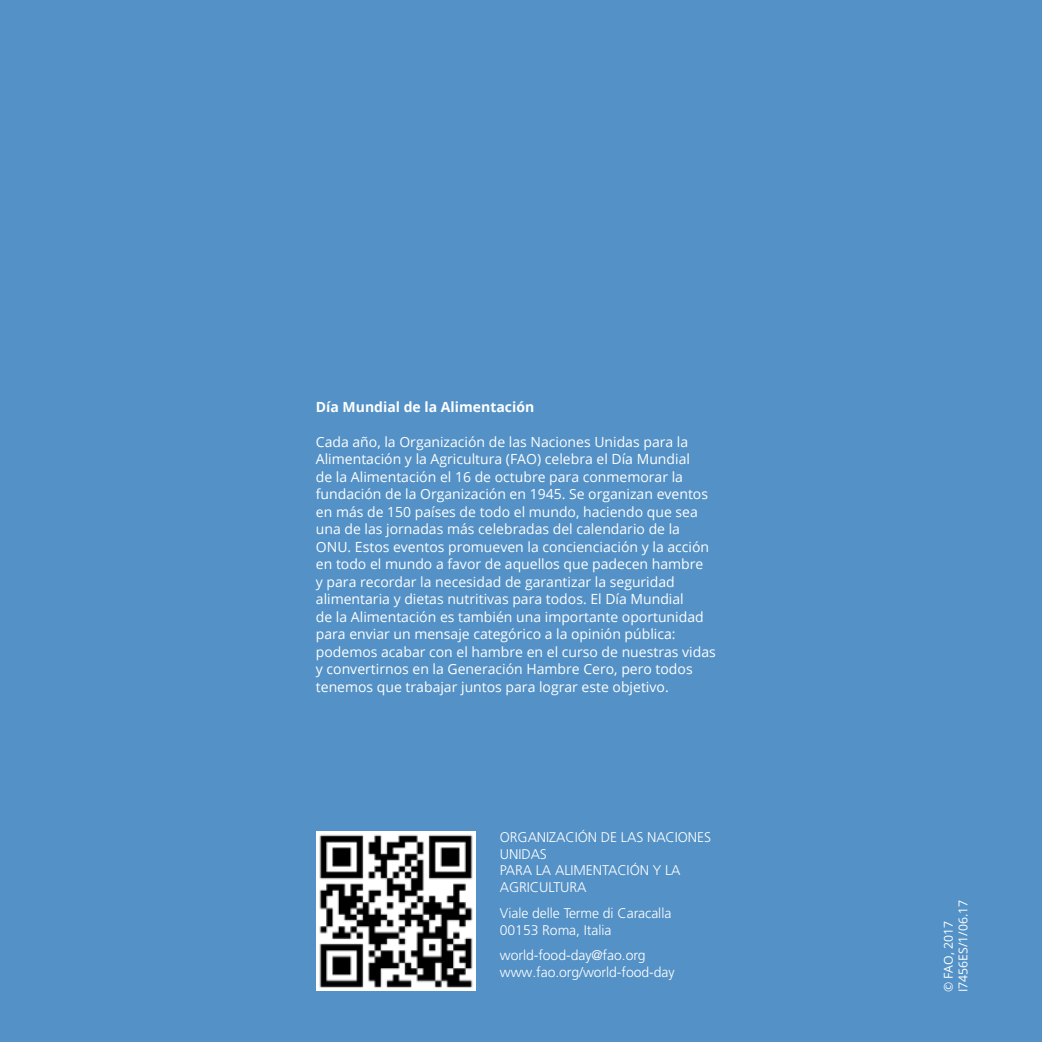
<style>
.page{position:relative;width:1042px;height:1042px;background:#5391c6}
.page>*{position:absolute;margin:0;border:0;box-sizing:border-box;transform-origin:0 0}
.t1{font:14px/17.5px "Open Sans";color:#fff}
.t2{font:300 14px/16.8px "Frutiger LT Pro";letter-spacing:-.005em;color:#fff}
.t3{font:700 14px "Open Sans";color:#fff}
.t4{font:12.25px/14.7px "Open Sans";color:#fff}
</style>
<div class="page">
<img style="left:317px;top:831px;width:159px;height:159px">
<p class="t3" style="left:316px;top:397px;width:220px">Día Mundial de la Alimentación</p>
<p class="t1" style="left:316px;top:433px;width:401px">Cada año, la Organización de las Naciones Unidas para la Alimentación y la Agricultura (FAO) celebra el Día Mundial<br>de la Alimentación el 16 de octubre para conmemorar la fundación de la Organización en 1945. Se organizan eventos en más de 150 países de todo el mundo, haciendo que sea una de las jornadas más celebradas del calendario de la ONU. Estos eventos promueven la concienciación y la acción en todo el mundo a favor de aquellos que padecen hambre<br>y para recordar la necesidad de garantizar la seguridad alimentaria y dietas nutritivas para todos. El Día Mundial<br>de la Alimentación es también una importante oportunidad para enviar un mensaje categórico a la opinión pública: podemos acabar con el hambre en el curso de nuestras vidas y convertirnos en la Generación Hambre Cero, pero todos tenemos que trabajar juntos para lograr este objetivo.</p>
<p class="t2" style="left:500px;top:828px;width:213px">ORGANIZACIÓN DE LAS NACIONES<br>UNIDAS<br>PARA LA ALIMENTACIÓN Y LA<br>AGRICULTURA</p>
<p class="t2" style="left:500px;top:904px;width:173px">Viale delle Terme di Caracalla<br>00153 Roma, Italia</p>
<p class="t2" style="left:500px;top:947px;width:176px">world-food-day@fao.org www.fao.org/world-food-day</p>
<p class="t4" style="left:941px;top:992px;width:94px;rotate:-90deg">© FAO, 2017<br>I7456ES/1/06.17</p>
</div>
